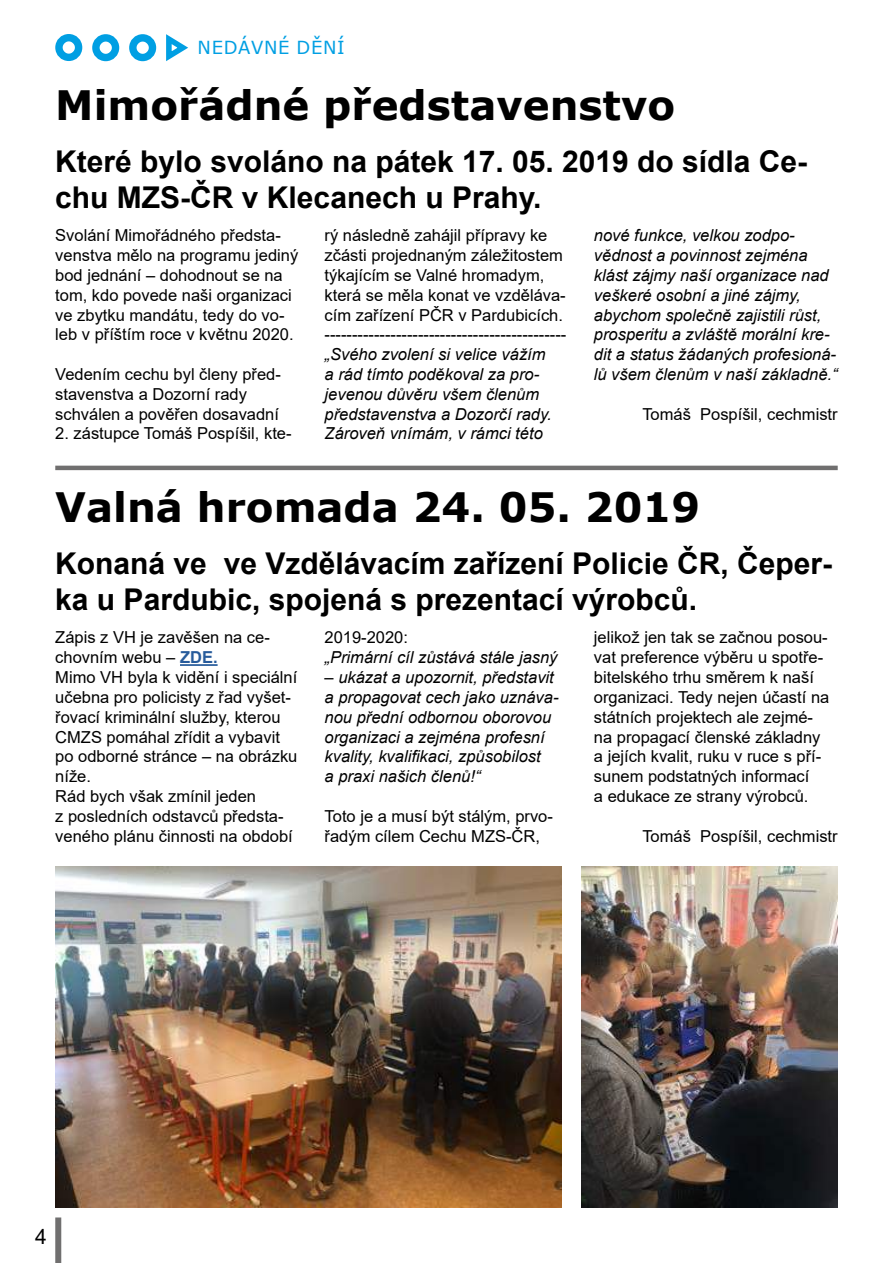
<style>
.page{position:relative;width:893px;height:1263px;background:#fff}
.page>*{position:absolute;margin:0;border:0;box-sizing:border-box;transform-origin:0 0}
.t1{font:700 40.5px "Verdana";color:#000}
.t2{font:700 30px/36px "Arial";color:#000}
.t3{font:21px "Arial";color:#000}
.t4{font:18px "Verdana";letter-spacing:.035em;color:#009fe3}
.t5{font:16.5px/19.8px "Arial";color:#000}
.t6{font:italic 16.5px/19.8px "Arial";color:#000}
.s1{font-style:italic}
.s2{font-weight:700;color:#275b9b}
</style>
<div class="page">
<div style="left:55px;top:1217px;width:6px;height:46px;background:#706f6f"></div>
<div style="left:55px;top:34px;width:27px;height:27px;border:7px solid #009fe3;border-radius:50%"></div>
<div style="left:92px;top:34px;width:27px;height:27px;border:7px solid #009fe3;border-radius:50%"></div>
<div style="left:129px;top:34px;width:27px;height:27px;border:7px solid #009fe3;border-radius:50%"></div>
<svg style="left:166px;top:34px;width:22px;height:27px"></svg>
<hr style="left:55px;top:466px;width:783px;height:4px;background:#706f6f">
<hr style="left:180px;top:664px;width:38px;height:2px;background:#275b9b">
<img style="left:55px;top:866px;width:506px;height:342px">
<img style="left:581px;top:866px;width:256px;height:342px">
<p class="t4" style="left:198px;top:35px;width:149px">NEDÁVNÉ DĚNÍ</p>
<h1 class="t1" style="left:55px;top:77px;width:621px">Mimořádné představenstvo</h1>
<h2 class="t2" style="left:55px;top:144px;width:753px">Které bylo svoláno na pátek 17. 05. 2019 do sídla Ce&shy;chu MZS-ČR v Klecanech u Prahy.</h2>
<p class="t5" style="left:55px;top:226px;width:245px">Svolání Mimořádného předsta&shy;venstva mělo na programu jediný bod jednání <span class="s1">–</span> dohodnout se na tom, kdo povede naši organizaci ve zbytku mandátu, tedy do vo&shy;leb v příštím roce v květnu 2020.</p>
<p class="t5" style="left:55px;top:364px;width:227px">Vedením cechu byl členy před&shy;stavenstva a Dozorní rady schválen a pověřen dosavadní</p>
<p class="t5" style="left:55px;top:424px;width:238px">2. zástupce Tomáš Pospíšil, kte-</p>
<p class="t5" style="left:325px;top:226px;width:243px">rý následně zahájil přípravy ke zčásti projednaným záležitostem týkajícím se Valné hromadym, která se měla konat ve vzděláva&shy;cím zařízení PČR v Pardubicích. --------------------------------------------</p>
<p class="t6" style="left:325px;top:345px;width:229px">„Svého zvolení si velice vážím a rád tímto poděkoval za pro&shy;jevenou důvěru všem členům představenstva a Dozorčí rady.<br>Zároveň vnímám, v rámci této</p>
<p class="t6" style="left:594px;top:226px;width:245px">nové funkce, velkou zodpo&shy;vědnost a povinnost zejména klást zájmy naší organizace nad veškeré osobní a jiné zájmy, abychom společně zajistili růst, prosperitu a zvláště morální kre&shy;dit a status žádaných profesioná&shy;lů všem členům v naší základně.“</p>
<p class="t5" style="left:642px;top:404px;width:197px">Tomáš Pospíšil, cechmistr</p>
<h1 class="t1" style="left:55px;top:479px;width:646px">Valná hromada 24. 05. 2019</h1>
<h2 class="t2" style="left:55px;top:546px;width:778px">Konaná ve ve Vzdělávacím zařízení Policie ČR, Čeper&shy;ka u Pardubic, spojená s prezentací výrobců.</h2>
<p class="t5" style="left:55px;top:628px;width:244px">Zápis z VH je zavěšen na ce&shy;chovním webu <span class="s1">–</span> <span class="s2">ZDE.<br></span>Mimo VH byla k vidění i speciální učebna pro policisty z řad vyšet&shy;řovací kriminální služby, kterou<br>CMZS pomáhal zřídit a vybavit po odborné stránce <span class="s1">–</span> na obrázku níže.<br>Rád bych však zmínil jeden<br>z posledních odstavců předsta&shy;veného plánu činnosti na období</p>
<p class="t5" style="left:325px;top:628px;width:85px">2019-2020:</p>
<p class="t6" style="left:325px;top:648px;width:234px">„Primární cíl zůstává stále jasný</p>
<p class="t6" style="left:325px;top:668px;width:235px">– ukázat a upozornit, představit a propagovat cech jako uznáva&shy;nou přední odbornou oborovou organizaci a zejména profesní kvality, kvalifikaci, způsobilost<br>a praxi našich členů!“</p>
<p class="t5" style="left:325px;top:806px;width:230px">Toto je a musí být stálým, prvo&shy;řadým cílem Cechu MZS-ČR,</p>
<p class="t5" style="left:594px;top:628px;width:237px">jelikož jen tak se začnou posou&shy;vat preference výběru u spotře&shy;bitelského trhu směrem k naší organizaci. Tedy nejen účastí na státních projektech ale zejmé&shy;na propagací členské základny a jejích kvalit, ruku v ruce s pří&shy;sunem podstatných informací<br>a edukace ze strany výrobců.</p>
<p class="t5" style="left:642px;top:826px;width:197px">Tomáš Pospíšil, cechmistr</p>
<p class="t3" style="left:35px;top:1222px;width:13px">4</p>
</div>
